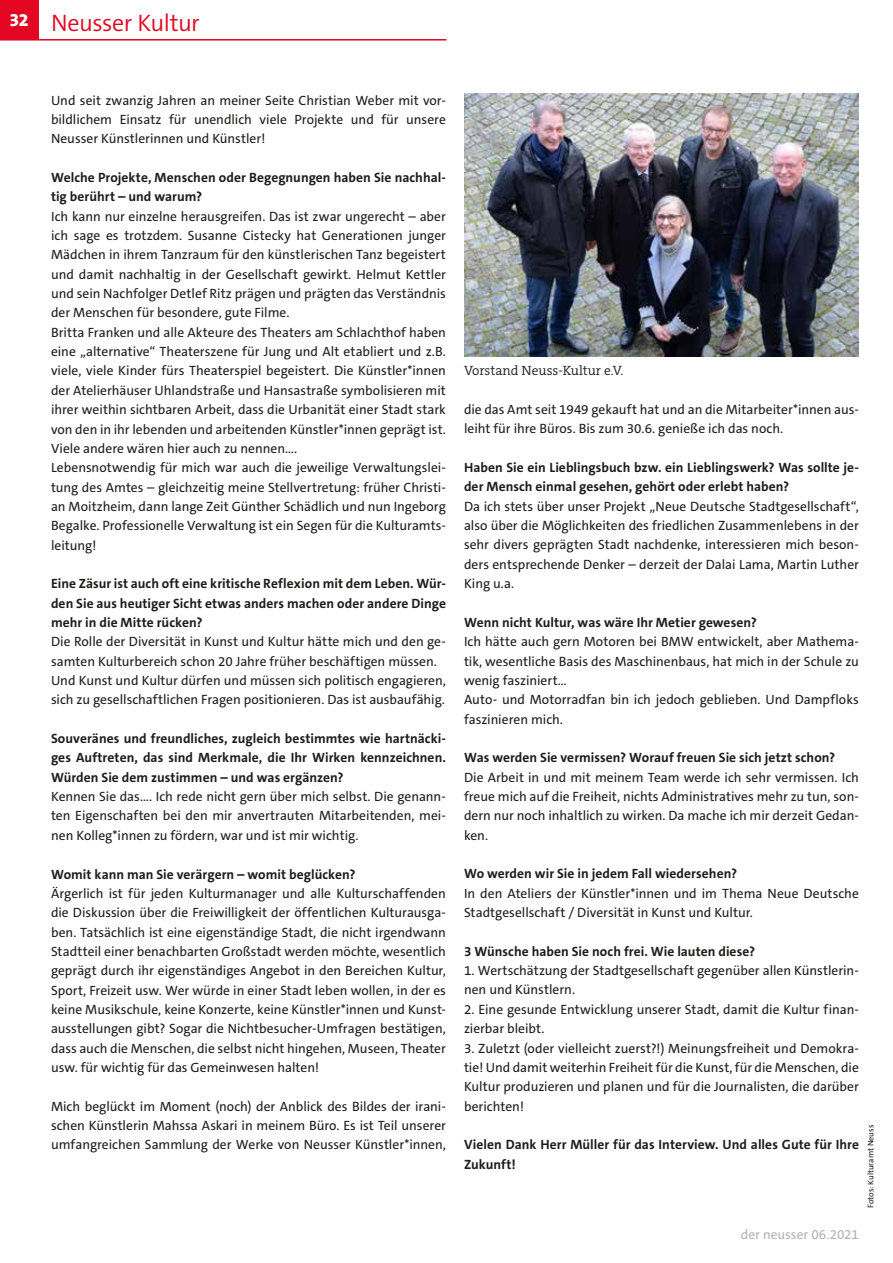
<style>
.page{position:relative;width:893px;height:1263px;background:#fff}
.page>*{position:absolute;margin:0;border:0;box-sizing:border-box;transform-origin:0 0}
.t1{font:300 24px "The Sans C5";letter-spacing:-.025em;color:#e40522}
.t2{font:800 18px "The Sans C5";color:#fff}
.t3{font:13.5px/19.4px "The Sans C5";color:#1d1d1b;text-align:justify}
.t4{font:700 13.5px/19.4px "The Sans C5";letter-spacing:.005em;color:#1d1d1b}
.t5{font:300 13.5px "The Serif C5";color:#1d1d1b}
.t6{font:13.5px "The Sans C5";color:#b2b2b2}
.t7{font:8.25px "The Sans C5";color:#1d1d1b}
</style>
<div class="page">
<hr style="left:0;top:39px;width:446px;height:2px;background:#e40522">
<div style="left:0;top:0;width:38px;height:40px;background:#e40522"></div>
<img style="left:464px;top:94px;width:395px;height:263px">
<h2 class="t2" style="left:9px;top:8px;width:21px">32</h2>
<h1 class="t1" style="left:51px;top:8px;width:150px">Neusser Kultur</h1>
<p class="t3" style="left:51px;top:90px;width:396px">Und seit zwanzig Jahren an meiner Seite Christian Weber mit vor&shy;bildlichem Einsatz für unendlich viele Projekte und für unsere Neusser Künstlerinnen und Künstler!</p>
<p class="t4" style="left:51px;top:168px;width:396px">Welche Projekte, Menschen oder Begegnungen haben Sie nachhal&shy;tig berührt – und warum?</p>
<p class="t3" style="left:51px;top:207px;width:396px;text-align:left">Ich kann nur einzelne herausgreifen. Das ist zwar ungerecht – aber ich sage es trotzdem. Susanne Cistecky hat Generationen junger Mädchen in ihrem Tanzraum für den künstlerischen Tanz begeistert und damit nachhaltig in der Gesellschaft gewirkt. Helmut Kettler und sein Nachfolger Detlef Ritz prägen und prägten das Verständnis der Menschen für besondere, gute Filme.<br>Britta Franken und alle Akteure des Theaters am Schlachthof haben eine „alternative“ Theaterszene für Jung und Alt etabliert und z.B. viele, viele Kinder fürs Theaterspiel begeistert. Die Künstler*innen der Atelierhäuser Uhlandstraße und Hansastraße symbolisieren mit ihrer weithin sichtbaren Arbeit, dass die Urbanität einer Stadt stark von den in ihr lebenden und arbeitenden Künstler*innen geprägt ist.<br>Viele andere wären hier auch zu nennen….<br>Lebensnotwendig für mich war auch die jeweilige Verwaltungslei&shy;tung des Amtes – gleichzeitig meine Stellvertretung: früher Christi&shy;an Moitzheim, dann lange Zeit Günther Schädlich und nun Ingeborg Begalke. Professionelle Verwaltung ist ein Segen für die Kulturamts&shy;leitung!</p>
<p class="t4" style="left:51px;top:574px;width:396px;text-align:justify">Eine Zäsur ist auch oft eine kritische Reflexion mit dem Leben. Wür&shy;den Sie aus heutiger Sicht etwas anders machen oder andere Dinge mehr in die Mitte rücken?</p>
<p class="t3" style="left:51px;top:632px;width:396px;text-align:left">Die Rolle der Diversität in Kunst und Kultur hätte mich und den ge&shy;samten Kulturbereich schon 20 Jahre früher beschäftigen müssen.<br>Und Kunst und Kultur dürfen und müssen sich politisch engagieren, sich zu gesellschaftlichen Fragen positionieren. Das ist ausbaufähig.</p>
<p class="t4" style="left:51px;top:729px;width:396px;text-align:justify">Souveränes und freundliches, zugleich bestimmtes wie hartnäcki&shy;ges Auftreten, das sind Merkmale, die Ihr Wirken kennzeichnen.<br>Würden Sie dem zustimmen – und was ergänzen?</p>
<p class="t3" style="left:51px;top:787px;width:396px">Kennen Sie das…. Ich rede nicht gern über mich selbst. Die genann&shy;ten Eigenschaften bei den mir anvertrauten Mitarbeitenden, mei&shy;nen Kolleg*innen zu fördern, war und ist mir wichtig.</p>
<p class="t4" style="left:51px;top:864px;width:306px">Womit kann man Sie verärgern – womit beglücken?</p>
<p class="t3" style="left:51px;top:884px;width:396px">Ärgerlich ist für jeden Kulturmanager und alle Kulturschaffenden die Diskussion über die Freiwilligkeit der öffentlichen Kulturausga&shy;ben. Tatsächlich ist eine eigenständige Stadt, die nicht irgendwann Stadtteil einer benachbarten Großstadt werden möchte, wesentlich geprägt durch ihr eigenständiges Angebot in den Bereichen Kultur, Sport, Freizeit usw. Wer würde in einer Stadt leben wollen, in der es keine Musikschule, keine Konzerte, keine Künstler*innen und Kunst&shy;ausstellungen gibt? Sogar die Nichtbesucher-Umfragen bestätigen, dass auch die Menschen, die selbst nicht hingehen, Museen, Theater usw. für wichtig für das Gemeinwesen halten!</p>
<p class="t3" style="left:51px;top:1096px;width:396px">Mich beglückt im Moment (noch) der Anblick des Bildes der irani&shy;schen Künstlerin Mahssa Askari in meinem Büro. Es ist Teil unserer umfangreichen Sammlung der Werke von Neusser Künstler*innen,</p>
<p class="t5" style="left:464px;top:362px;width:161px">Vorstand Neuss-Kultur e.V.</p>
<p class="t3" style="left:464px;top:400px;width:396px">die das Amt seit 1949 gekauft hat und an die Mitarbeiter*innen aus&shy;leiht für ihre Büros. Bis zum 30.6. genieße ich das noch.</p>
<p class="t4" style="left:464px;top:458px;width:396px">Haben Sie ein Lieblingsbuch bzw. ein Lieblingswerk? Was sollte je&shy;der Mensch einmal gesehen, gehört oder erlebt haben?</p>
<p class="t3" style="left:464px;top:497px;width:396px">Da ich stets über unser Projekt „Neue Deutsche Stadtgesellschaft“, also über die Möglichkeiten des friedlichen Zusammenlebens in der sehr divers geprägten Stadt nachdenke, interessieren mich beson&shy;ders entsprechende Denker – derzeit der Dalai Lama, Martin Luther King u.a.</p>
<p class="t4" style="left:464px;top:613px;width:294px">Wenn nicht Kultur, was wäre Ihr Metier gewesen?</p>
<p class="t3" style="left:464px;top:632px;width:396px;text-align:left">Ich hätte auch gern Motoren bei BMW entwickelt, aber Mathema&shy;tik, wesentliche Basis des Maschinenbaus, hat mich in der Schule zu wenig fasziniert…<br>Auto- und Motorradfan bin ich jedoch geblieben. Und Dampfloks faszinieren mich.</p>
<p class="t4" style="left:464px;top:748px;width:373px">Was werden Sie vermissen? Worauf freuen Sie sich jetzt schon?</p>
<p class="t3" style="left:464px;top:767px;width:396px">Die Arbeit in und mit meinem Team werde ich sehr vermissen. Ich freue mich auf die Freiheit, nichts Administratives mehr zu tun, son&shy;dern nur noch inhaltlich zu wirken. Da mache ich mir derzeit Gedan&shy;ken.</p>
<p class="t4" style="left:464px;top:864px;width:275px">Wo werden wir Sie in jedem Fall wiedersehen?</p>
<p class="t3" style="left:464px;top:883px;width:396px">In den Ateliers der Künstler*innen und im Thema Neue Deutsche<br>Stadtgesellschaft / Diversität in Kunst und Kultur.</p>
<p class="t4" style="left:464px;top:942px;width:293px">3 Wünsche haben Sie noch frei. Wie lauten diese?</p>
<p class="t3" style="left:464px;top:961px;width:396px">1. Wertschätzung der Stadtgesellschaft gegenüber allen Künstlerin&shy;nen und Künstlern.</p>
<p class="t3" style="left:464px;top:1000px;width:396px">2. Eine gesunde Entwicklung unserer Stadt, damit die Kultur finan&shy;zierbar bleibt.</p>
<p class="t3" style="left:464px;top:1038px;width:396px">3. Zuletzt (oder vielleicht zuerst?!) Meinungsfreiheit und Demokra&shy;tie! Und damit weiterhin Freiheit für die Kunst, für die Menschen, die Kultur produzieren und planen und für die Journalisten, die darüber berichten!</p>
<p class="t4" style="left:464px;top:1135px;width:396px">Vielen Dank Herr Müller für das Interview. Und alles Gute für Ihre<br>Zukunft!</p>
<p class="t6" style="left:741px;top:1226px;width:120px">der neusser 06.2021</p>
<p class="t7" style="left:865px;top:1208px;width:85px;rotate:-90deg">Fotos: Kulturamt Neuss</p>
</div>
